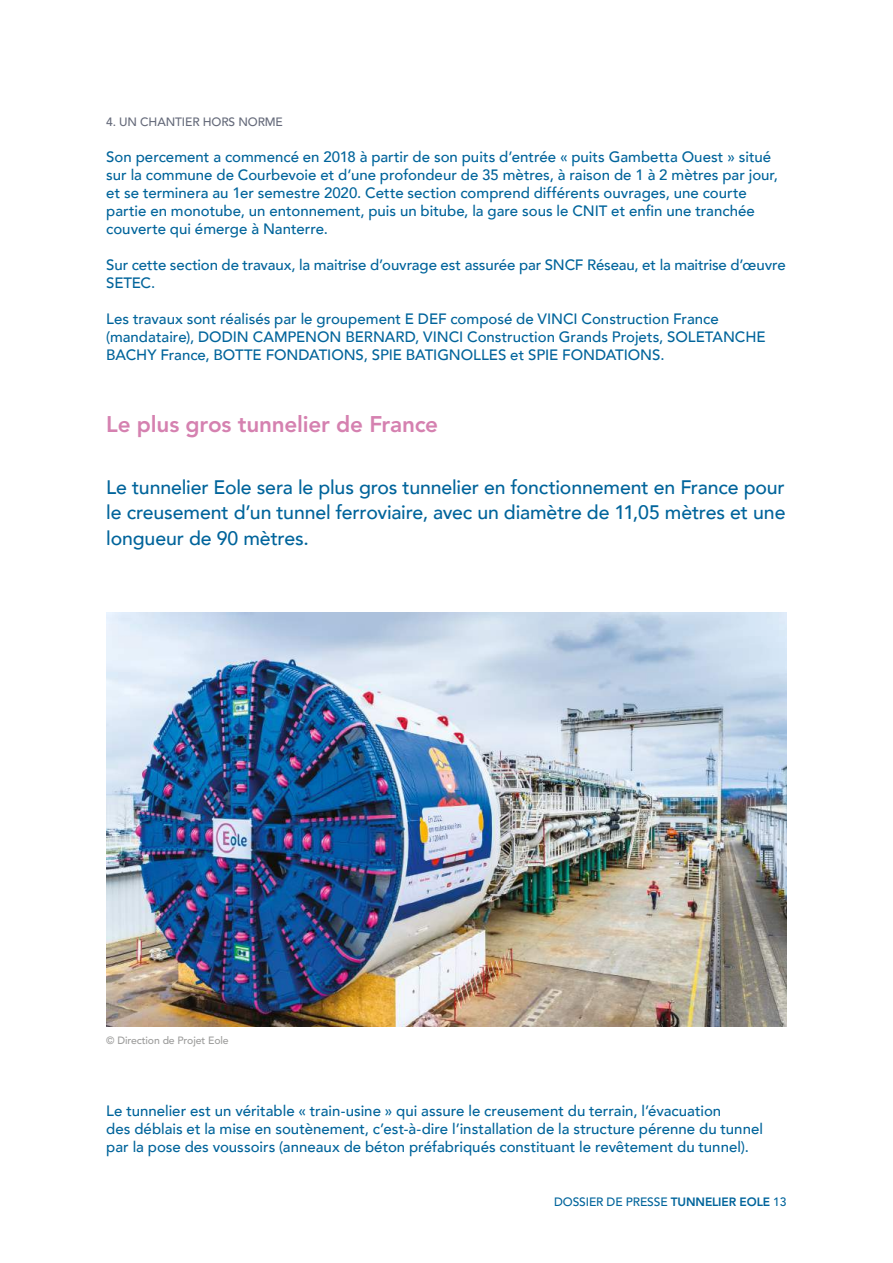
<style>
.page{position:relative;width:893px;height:1263px;background:#fff}
.page>*{position:absolute;margin:0;border:0;box-sizing:border-box;transform-origin:0 0}
.t1{font:800 22.5px "Avenir LT Std";letter-spacing:-.01em;color:#d581b0}
.t2{font:500 19.5px/25.5px "Avenir";letter-spacing:-.01em;color:#00649b;text-align:justify}
.t3{font:500 15px/18px "Avenir";color:#00649b}
.t4{font:500 12px "Avenir LT Std";letter-spacing:-.01em;color:#00649b}
.t5{font:500 12px "Avenir LT Std";letter-spacing:-.01em;color:#656a7a}
.t6{font:500 10.5px "Avenir LT Std";letter-spacing:-.01em;color:#9d9d9c}
.s1{font-weight:800}
</style>
<div class="page">
<img style="left:106px;top:612px;width:681px;height:414px">
<p class="t5" style="left:106px;top:115px;width:178px">4. UN CHANTIER HORS NORME</p>
<p class="t3" style="left:106px;top:147px;width:673px">Son percement a commencé en 2018 à partir de son puits d’entrée « puits Gambetta Ouest » situé sur la commune de Courbevoie et d’une profondeur de 35 mètres, à raison de 1 à 2 mètres par jour, et se terminera au 1er semestre 2020. Cette section comprend différents ouvrages, une courte partie en monotube, un entonnement, puis un bitube, la gare sous le CNIT et enfin une tranchée couverte qui émerge à Nanterre.</p>
<p class="t3" style="left:106px;top:255px;width:681px">Sur cette section de travaux, la maitrise d’ouvrage est assurée par SNCF Réseau, et la maitrise d’œuvre<br>SETEC.</p>
<p class="t3" style="left:106px;top:309px;width:661px">Les travaux sont réalisés par le groupement E DEF composé de VINCI Construction France (mandataire), DODIN CAMPENON BERNARD, VINCI Construction Grands Projets, SOLETANCHE<br>BACHY France, BOTTE FONDATIONS, SPIE BATIGNOLLES et SPIE FONDATIONS.</p>
<h1 class="t1" style="left:106px;top:411px;width:333px">Le plus gros tunnelier de France</h1>
<h2 class="t2" style="left:106px;top:473px;width:681px">Le tunnelier Eole sera le plus gros tunnelier en fonctionnement en France pour le creusement d’un tunnel ferroviaire, avec un diamètre de 11,05 mètres et une longueur de 90 mètres.</h2>
<p class="t6" style="left:106px;top:1034px;width:124px">© Direction de Projet Eole</p>
<p class="t3" style="left:106px;top:1101px;width:658px">Le tunnelier est un véritable « train-usine » qui assure le creusement du terrain, l’évacuation<br>des déblais et la mise en soutènement, c’est-à-dire l’installation de la structure pérenne du tunnel par la pose des voussoirs (anneaux de béton préfabriqués constituant le revêtement du tunnel).</p>
<p class="t4" style="left:554px;top:1195px;width:234px">DOSSIER DE PRESSE <span class="s1">TUNNELIER EOLE</span> 13</p>
</div>
